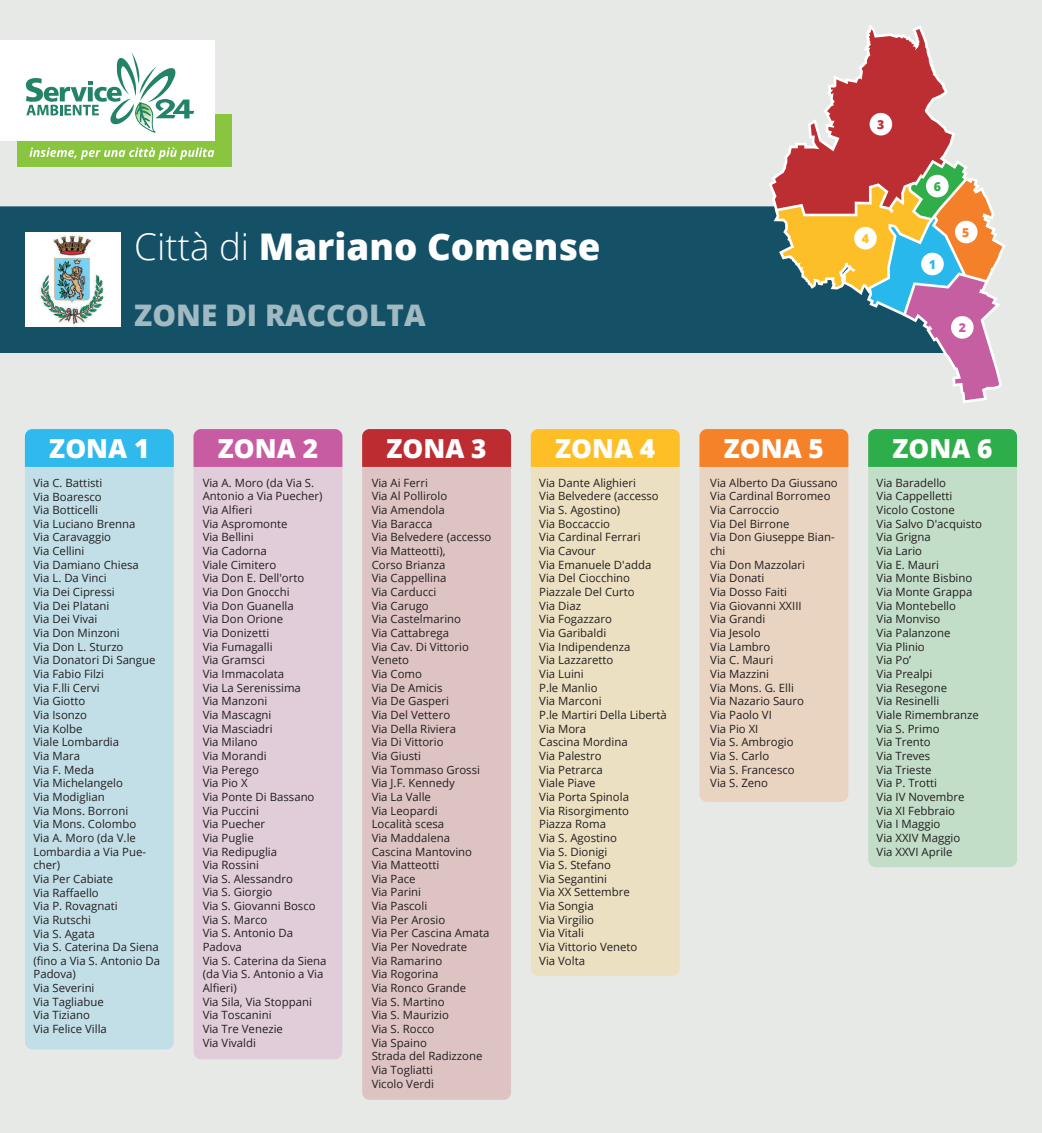
<style>
.page{position:relative;width:1042px;height:1133px;background:#fff}
.page>*{position:absolute;margin:0;border:0;box-sizing:border-box;transform-origin:0 0}
.t1{font:800 36.75px "Open Sans";color:#fff}
.t2{font:800 29.75px "Open Sans";color:rgb(255 255 255/.6)}
.t3{font:800 26.25px "Open Sans";color:#fff}
.t4{font:800 12.34px "Open Sans";color:#bc2e31}
.t5{font:800 12.34px "Open Sans";color:#fcbf28}
.t6{font:800 12.34px "Open Sans";color:#29b8eb}
.t7{font:800 12.34px "Open Sans";color:#f48129}
.t8{font:800 12.34px "Open Sans";color:#30ae4a}
.t9{font:800 12.34px "Open Sans";color:#c65ea2}
.t10{font:11.38px/13.7px "Open Sans";color:#231f20}
.s1{font-weight:300}
</style>
<div class="page">
<div style="left:0;top:0;width:1042px;height:1132px;background:#e7e9e7"></div>
<div style="left:868px;top:429px;width:149px;height:438px;background:#c2ddc8;border-radius:7px"></div>
<div style="left:699px;top:429px;width:149px;height:373px;background:#e9d4c1;border-radius:7px"></div>
<div style="left:531px;top:429px;width:148px;height:546px;background:#ebe0c1;border-radius:7px"></div>
<div style="left:362px;top:429px;width:149px;height:670px;background:#dec3c3;border-radius:7px"></div>
<div style="left:194px;top:429px;width:148px;height:630px;background:#e0cdd9;border-radius:7px"></div>
<div style="left:25px;top:429px;width:149px;height:620px;background:#c2dfe7;border-radius:7px"></div>
<div style="left:25px;top:429px;width:149px;height:38px;background:#2fb9ec"></div>
<div style="left:194px;top:429px;width:148px;height:38px;background:#c85ca3"></div>
<div style="left:362px;top:429px;width:149px;height:38px;background:#bd2c31"></div>
<div style="left:531px;top:429px;width:149px;height:38px;background:#febf26"></div>
<div style="left:699px;top:429px;width:149px;height:38px;background:#f58128"></div>
<div style="left:868px;top:429px;width:149px;height:38px;background:#2eae4a"></div>
<div style="left:0;top:206px;width:768px;height:147px;background:#145166"></div>
<img style="left:26px;top:232px;width:94px;height:95px">
<div style="left:17px;top:114px;width:215px;height:53px;background:#89c53f"></div>
<svg style="left:29px;top:147px;width:185px;height:13px"></svg>
<div style="left:0;top:40px;width:214px;height:101px;background:#fff"></div>
<svg style="left:25px;top:53px;width:169px;height:80px"></svg>
<svg style="left:768px;top:25px;width:238px;height:378px"></svg>
<div style="left:869px;top:113px;width:23px;height:22px;background:#fff;border-radius:50%"></div>
<div style="left:951px;top:316px;width:22px;height:23px;background:#fff;border-radius:50%"></div>
<div style="left:921px;top:253px;width:23px;height:22px;background:#fff;border-radius:50%"></div>
<div style="left:854px;top:227px;width:23px;height:22px;background:#fff;border-radius:50%"></div>
<div style="left:926px;top:175px;width:22px;height:22px;background:#fff;border-radius:50%"></div>
<div style="left:955px;top:221px;width:22px;height:22px;background:#fff;border-radius:50%"></div>
<h1 class="t1" style="left:134px;top:219px;width:468px"><span class="s1">Città di</span> Mariano Comense</h1>
<h2 class="t2" style="left:134px;top:293px;width:293px">ZONE DI RACCOLTA</h2>
<p class="t4" style="left:877px;top:115px;width:9px">3</p>
<p class="t5" style="left:862px;top:229px;width:9px">4</p>
<p class="t8" style="left:933px;top:177px;width:9px">6</p>
<p class="t6" style="left:929px;top:255px;width:9px">1</p>
<p class="t7" style="left:962px;top:223px;width:9px">5</p>
<p class="t9" style="left:958px;top:318px;width:9px">2</p>
<h3 class="t3" style="left:49px;top:428px;width:102px">ZONA 1</h3>
<h3 class="t3" style="left:218px;top:428px;width:102px">ZONA 2</h3>
<h3 class="t3" style="left:386px;top:428px;width:102px">ZONA 3</h3>
<h3 class="t3" style="left:555px;top:428px;width:102px">ZONA 4</h3>
<h3 class="t3" style="left:724px;top:428px;width:102px">ZONA 5</h3>
<h3 class="t3" style="left:892px;top:428px;width:102px">ZONA 6</h3>
<p class="t10" style="left:34px;top:475px;width:128px">Via C. Battisti<br>Via Boaresco<br>Via Botticelli<br>Via Luciano Brenna<br>Via Caravaggio<br>Via Cellini<br>Via Damiano Chiesa<br>Via L. Da Vinci<br>Via Dei Cipressi<br>Via Dei Platani<br>Via Dei Vivai<br>Via Don Minzoni<br>Via Don L. Sturzo<br>Via Donatori Di Sangue<br>Via Fabio Filzi<br>Via F.lli Cervi<br>Via Giotto<br>Via Isonzo<br>Via Kolbe<br>Viale Lombardia<br>Via Mara<br>Via F. Meda<br>Via Michelangelo<br>Via Modiglian<br>Via Mons. Borroni<br>Via Mons. Colombo<br>Via A. Moro (da V.le<br>Lombardia a Via Pue&shy;cher)<br>Via Per Cabiate<br>Via Raffaello<br>Via P. Rovagnati<br>Via Rutschi<br>Via S. Agata<br>Via S. Caterina Da Siena (fino a Via S. Antonio Da<br>Padova)<br>Via Severini<br>Via Tagliabue<br>Via Tiziano<br>Via Felice Villa</p>
<p class="t10" style="left:203px;top:475px;width:125px">Via A. Moro (da Via S.<br>Antonio a Via Puecher)<br>Via Alfieri<br>Via Aspromonte<br>Via Bellini<br>Via Cadorna<br>Viale Cimitero<br>Via Don E. Dell'orto<br>Via Don Gnocchi<br>Via Don Guanella<br>Via Don Orione<br>Via Donizetti<br>Via Fumagalli<br>Via Gramsci<br>Via Immacolata<br>Via La Serenissima<br>Via Manzoni<br>Via Mascagni<br>Via Masciadri<br>Via Milano<br>Via Morandi<br>Via Perego<br>Via Pio X<br>Via Ponte Di Bassano<br>Via Puccini<br>Via Puecher<br>Via Puglie<br>Via Redipuglia<br>Via Rossini<br>Via S. Alessandro<br>Via S. Giorgio<br>Via S. Giovanni Bosco<br>Via S. Marco<br>Via S. Antonio Da<br>Padova<br>Via S. Caterina da Siena (da Via S. Antonio a Via<br>Alfieri)<br>Via Sila, Via Stoppani<br>Via Toscanini<br>Via Tre Venezie<br>Via Vivaldi</p>
<p class="t10" style="left:372px;top:475px;width:121px">Via Ai Ferri<br>Via Al Pollirolo<br>Via Amendola<br>Via Baracca<br>Via Belvedere (accesso<br>Via Matteotti),<br>Corso Brianza<br>Via Cappellina<br>Via Carducci<br>Via Carugo<br>Via Castelmarino<br>Via Cattabrega<br>Via Cav. Di Vittorio<br>Veneto<br>Via Como<br>Via De Amicis<br>Via De Gasperi<br>Via Del Vettero<br>Via Della Riviera<br>Via Di Vittorio<br>Via Giusti<br>Via Tommaso Grossi<br>Via J.F. Kennedy<br>Via La Valle<br>Via Leopardi<br>Località scesa<br>Via Maddalena<br>Cascina Mantovino<br>Via Matteotti<br>Via Pace<br>Via Parini<br>Via Pascoli<br>Via Per Arosio<br>Via Per Cascina Amata<br>Via Per Novedrate<br>Via Ramarino<br>Via Rogorina<br>Via Ronco Grande<br>Via S. Martino<br>Via S. Maurizio<br>Via S. Rocco<br>Via Spaino<br>Strada del Radizzone<br>Via Togliatti<br>Vicolo Verdi</p>
<p class="t10" style="left:539px;top:475px;width:129px">Via Dante Alighieri<br>Via Belvedere (accesso<br>Via S. Agostino)<br>Via Boccaccio<br>Via Cardinal Ferrari<br>Via Cavour<br>Via Emanuele D'adda<br>Via Del Ciocchino<br>Piazzale Del Curto<br>Via Diaz<br>Via Fogazzaro<br>Via Garibaldi<br>Via Indipendenza<br>Via Lazzaretto<br>Via Luini<br>P.le Manlio<br>Via Marconi<br>P.le Martiri Della Libertà<br>Via Mora<br>Cascina Mordina<br>Via Palestro<br>Via Petrarca<br>Viale Piave<br>Via Porta Spinola<br>Via Risorgimento<br>Piazza Roma<br>Via S. Agostino<br>Via S. Dionigi<br>Via S. Stefano<br>Via Segantini<br>Via XX Settembre<br>Via Songia<br>Via Virgilio<br>Via Vitali<br>Via Vittorio Veneto<br>Via Volta</p>
<p class="t10" style="left:710px;top:475px;width:129px">Via Alberto Da Giussano<br>Via Cardinal Borromeo<br>Via Carroccio<br>Via Del Birrone<br>Via Don Giuseppe Bian&shy;chi<br>Via Don Mazzolari<br>Via Donati<br>Via Dosso Faiti<br>Via Giovanni XXIII<br>Via Grandi<br>Via Jesolo<br>Via Lambro<br>Via C. Mauri<br>Via Mazzini<br>Via Mons. G. Elli<br>Via Nazario Sauro<br>Via Paolo VI<br>Via Pio XI<br>Via S. Ambrogio<br>Via S. Carlo<br>Via S. Francesco<br>Via S. Zeno</p>
<p class="t10" style="left:876px;top:475px;width:107px">Via Baradello<br>Via Cappelletti<br>Vicolo Costone<br>Via Salvo D'acquisto<br>Via Grigna<br>Via Lario<br>Via E. Mauri<br>Via Monte Bisbino<br>Via Monte Grappa<br>Via Montebello<br>Via Monviso<br>Via Palanzone<br>Via Plinio<br>Via Po’<br>Via Prealpi<br>Via Resegone<br>Via Resinelli<br>Viale Rimembranze<br>Via S. Primo<br>Via Trento<br>Via Treves<br>Via Trieste<br>Via P. Trotti<br>Via IV Novembre<br>Via XI Febbraio<br>Via I Maggio<br>Via XXIV Maggio<br>Via XXVI Aprile</p>
</div>
